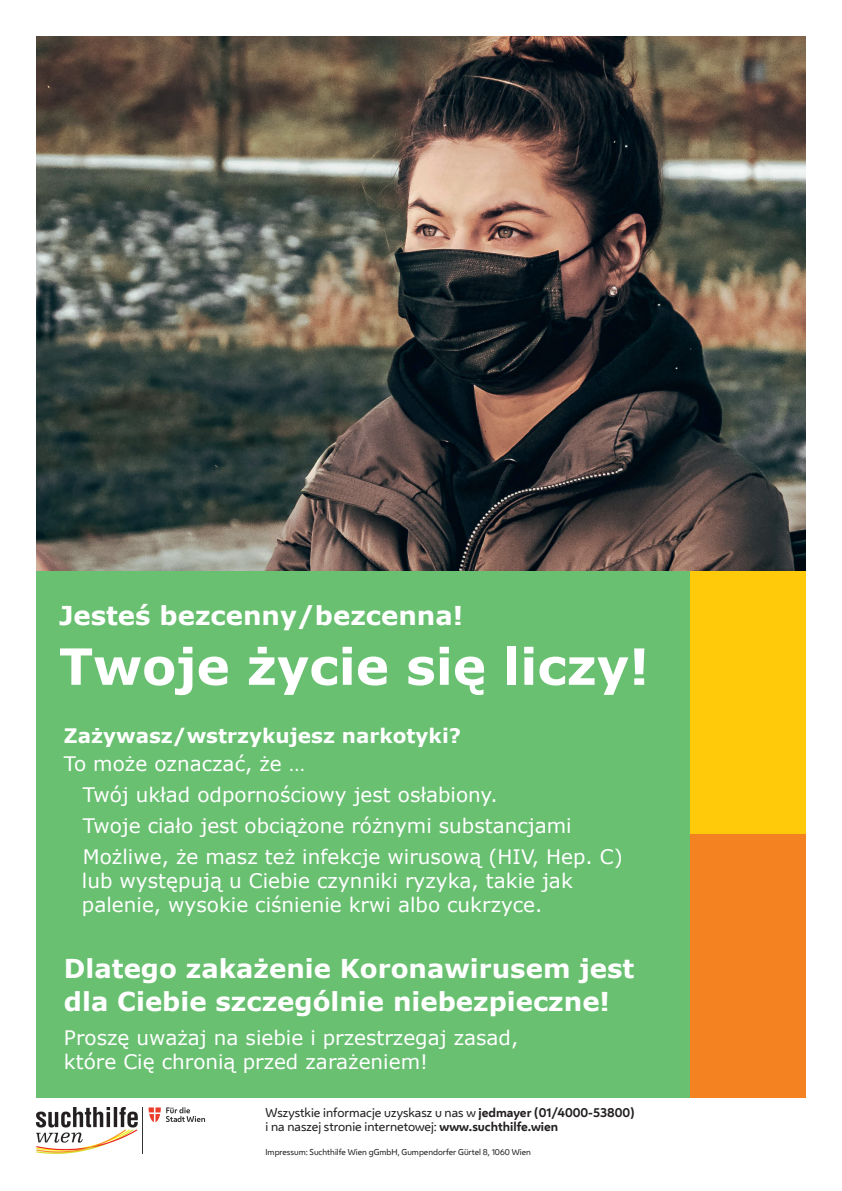
<style>
.page{position:relative;width:842px;height:1191px;background:#fff}
.page>*{position:absolute;margin:0;border:0;box-sizing:border-box;transform-origin:0 0}
.Einf__Abs{font:700 50px "Verdana";color:#fff}
.Einf__Abs-2{font:700 26px/33.6px "Verdana";color:#fff}
.Einf__Abs-3{font:20px/24px "Verdana";color:#fff}
.Einf__Abs-4{font:700 20px "Verdana";color:#fff}
.Einf__Abs-5{font:12px/14.4px "Wiener Melange";color:#231f20}
.Einf__Abs-6{font:8px "Wiener Melange";color:#231f20}
.s1{font-weight:700}
</style>
<div class="page">
<div style="left:36px;top:570px;width:654px;height:527px;background:#69c071"></div>
<div style="left:690px;top:833px;width:116px;height:264px;background:#f58220"></div>
<div style="left:690px;top:570px;width:116px;height:263px;background:#feca0a"></div>
<img style="left:36px;top:1107px;width:101px;height:47px">
<hr style="left:143px;top:1107px;width:1px;height:47px;background:#323234">
<svg style="left:149px;top:1107px;width:56px;height:15px"></svg>
<img style="left:36px;top:36px;width:770px;height:534px">
<p class="Einf__Abs-2" style="left:59px;top:599px;width:406px">Jesteś bezcenny/bezcenna!</p>
<p class="Einf__Abs" style="left:59px;top:634px;width:592px">Twoje życie się liczy!</p>
<p class="Einf__Abs-4" style="left:64px;top:723px;width:399px">Zażywasz/wstrzykujesz narkotyki?</p>
<p class="Einf__Abs-3" style="left:64px;top:752px;width:243px">To może oznaczać, że …</p>
<p class="Einf__Abs-3" style="left:83px;top:783px;width:416px">Twój układ odpornościowy jest osłabiony.</p>
<p class="Einf__Abs-3" style="left:83px;top:814px;width:490px">Twoje ciało jest obciążone różnymi substancjami</p>
<p class="Einf__Abs-3" style="left:82px;top:845px;width:542px">Możliwe, że masz też infekcje wirusową (HIV, Hep. C) lub występują u Ciebie czynniki ryzyka, takie jak palenie, wysokie ciśnienie krwi albo cukrzyce.</p>
<p class="Einf__Abs-2" style="left:64px;top:951px;width:572px">Dlatego zakażenie Koronawirusem jest dla Ciebie szczególnie niebezpieczne!</p>
<p class="Einf__Abs-3" style="left:64px;top:1026px;width:456px">Proszę uważaj na siebie i przestrzegaj zasad, które Cię chronią przed zarażeniem!</p>
<p class="Einf__Abs-5" style="left:266px;top:1104px;width:371px">Wszystkie informacje uzyskasz u nas w <span class="s1">jedmayer (01/4000-53800) </span>i na naszej stronie internetowej: <span class="s1">www.suchthilfe.wien</span></p>
<p class="Einf__Abs-6" style="left:266px;top:1146px;width:267px">Impressum: Suchthilfe Wien gGmbH, Gumpendorfer Gürtel 8, 1060 Wien</p>
</div>
